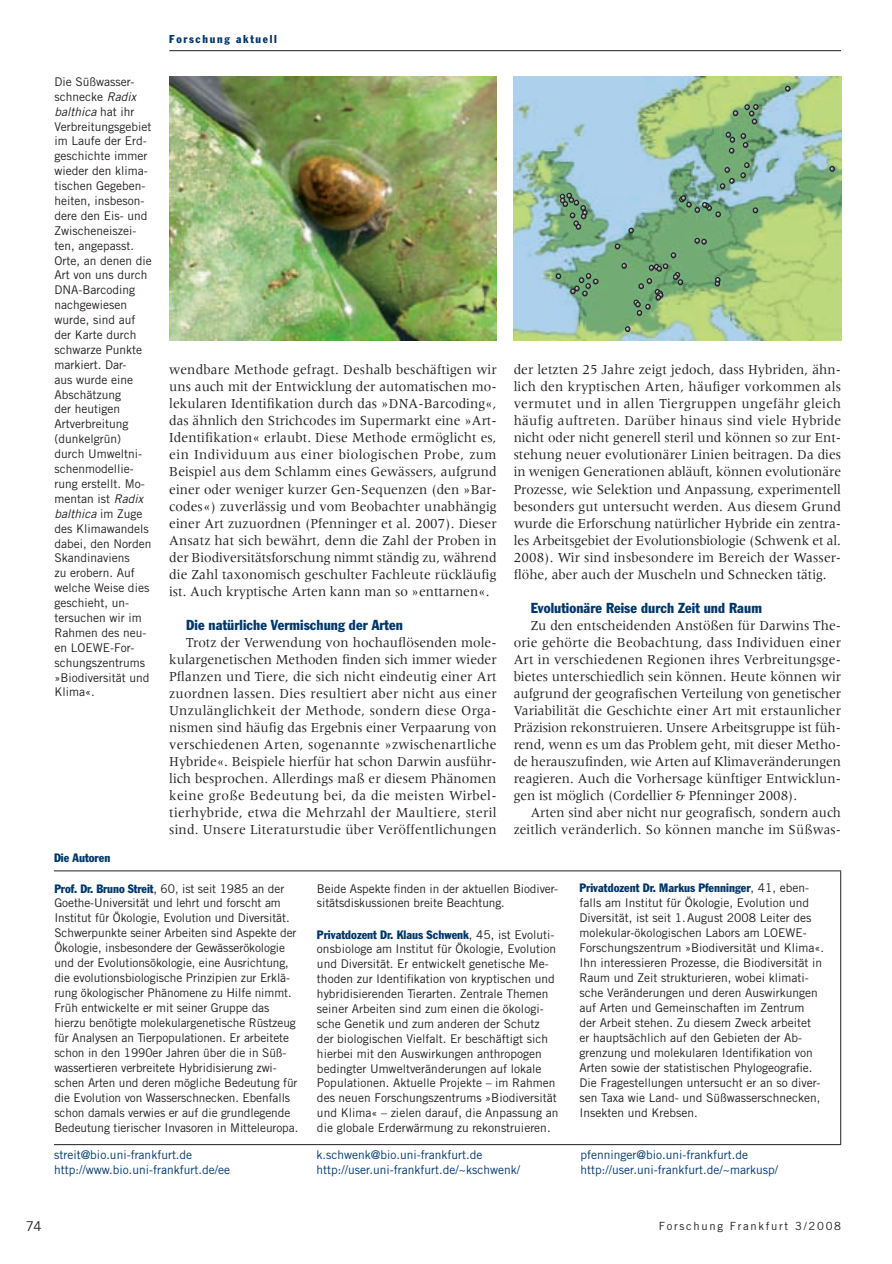
<style>
.page{position:relative;width:892px;height:1264px;background:#fff}
.page>*{position:absolute;margin:0;border:0;box-sizing:border-box;transform-origin:0 0}
.t1{font:14.25px/17px "Meridien";color:#231f20;text-align:justify;scale:.95 1}
.t2{font:14.25px/17px "Meridien";color:#231f20;text-align:right;scale:.94 1}
.t3{font:condensed 14.25px "Franklin Gothic";letter-spacing:.005em;color:#00376b}
.t4{font:13.5px "Trade Gothic";color:#231f20}
.t5{font:12px/14.9px "Trade Gothic";color:#231f20}
.t6{font:12px "Trade Gothic";color:#00376b}
.t7{font:condensed 12px "Franklin Gothic";color:#00376b}
.t8{font:11.25px "Trade Gothic";letter-spacing:.15em;color:#231f20}
.t9{font:condensed 11.25px "Franklin Gothic";letter-spacing:.15em;color:#00376b}
.s1{font-style:italic}
.s2{font-family:"Franklin Gothic";font-stretch:condensed;color:#00376b}
.s3{font-family:"Trade Gothic";font-stretch:normal;color:#231f20}
</style>
<div class="page">
<img style="left:169px;top:77px;width:328px;height:263px">
<img style="left:514px;top:77px;width:327px;height:263px">
<svg style="left:560px;top:193px;width:27px;height:36px"></svg>
<svg style="left:556px;top:274px;width:5px;height:5px"></svg>
<svg style="left:622px;top:263px;width:5px;height:5px"></svg>
<svg style="left:615px;top:244px;width:5px;height:5px"></svg>
<svg style="left:629px;top:228px;width:5px;height:5px"></svg>
<svg style="left:671px;top:253px;width:5px;height:5px"></svg>
<svg style="left:695px;top:238px;width:12px;height:6px"></svg>
<svg style="left:679px;top:195px;width:42px;height:22px"></svg>
<svg style="left:753px;top:208px;width:5px;height:5px"></svg>
<svg style="left:720px;top:178px;width:14px;height:11px"></svg>
<svg style="left:725px;top:167px;width:5px;height:5px"></svg>
<svg style="left:741px;top:163px;width:8px;height:15px"></svg>
<svg style="left:729px;top:148px;width:5px;height:5px"></svg>
<svg style="left:726px;top:132px;width:9px;height:10px"></svg>
<svg style="left:741px;top:133px;width:7px;height:14px"></svg>
<svg style="left:785px;top:86px;width:5px;height:5px"></svg>
<svg style="left:745px;top:104px;width:13px;height:20px"></svg>
<svg style="left:733px;top:111px;width:5px;height:5px"></svg>
<svg style="left:830px;top:166px;width:5px;height:5px"></svg>
<svg style="left:625px;top:326px;width:5px;height:5px"></svg>
<svg style="left:715px;top:277px;width:5px;height:9px"></svg>
<svg style="left:571px;top:273px;width:27px;height:23px"></svg>
<svg style="left:634px;top:264px;width:49px;height:51px;background:#78a36f"></svg>
<hr style="left:169px;top:50px;width:672px;height:1px;background:#231f20">
<hr style="left:54px;top:870px;width:787px;height:1px;background:#231f20">
<hr style="left:840px;top:871px;width:1px;height:272px;background:#231f20">
<hr style="left:54px;top:1143px;width:787px;height:1px;background:#231f20">
<p class="t5" style="left:54px;top:75px;width:99px">Die Süßwasser&shy;schnecke <span class="s1">Radix balthica</span> hat ihr<br>Verbreitungsgebiet im Laufe der Erd&shy;geschichte immer wieder den klima&shy;tischen Gegeben&shy;heiten, insbeson&shy;dere den Eis- und<br>Zwischeneiszei&shy;ten, angepasst.<br>Orte, an denen die<br>Art von uns durch<br>DNA-Barcoding nachgewiesen wurde, sind auf der Karte durch schwarze Punkte markiert. Dar-<br>aus wurde eine<br>Abschätzung<br>der heutigen<br>Artverbreitung (dunkelgrün) durch Umweltni&shy;schenmodellie&shy;rung erstellt. Mo&shy;mentan ist <span class="s1">Radix balthica</span> im Zuge des Klimawandels dabei, den Norden<br>Skandinaviens<br>zu erobern. Auf welche Weise dies geschieht, un&shy;tersuchen wir im<br>Rahmen des neu&shy;en LOEWE-For&shy;schungszentrums »Biodiversität und<br>Klima«.</p>
<p class="t7" style="left:54px;top:853px;width:58px">Die Autoren</p>
<p class="t9" style="left:169px;top:35px;width:109px">Forschung aktuell</p>
<p class="t1" style="left:169px;top:362px;width:346px">wendbare Methode gefragt. Deshalb beschäftigen wir uns auch mit der Entwicklung der automatischen mo&shy;lekularen Identifikation durch das »DNA-Barcoding«, das ähnlich den Strichcodes im Supermarkt eine »Art-Identifikation« erlaubt. Diese Methode ermöglicht es, ein Individuum aus einer biologischen Probe, zum Beispiel aus dem Schlamm eines Gewässers, aufgrund einer oder weniger kurzer Gen-Sequenzen (den »Bar&shy;codes«) zuverlässig und vom Beobachter unabhängig einer Art zuzuordnen (Pfenninger et al. 2007). Dieser Ansatz hat sich bewährt, denn die Zahl der Proben in der Biodiversitätsforschung nimmt ständig zu, während die Zahl taxonomisch geschulter Fachleute rückläufig ist. Auch kryptische Arten kann man so »enttarnen«.</p>
<p class="t3" style="left:186px;top:619px;width:218px">Die natürliche Vermischung der Arten</p>
<p class="t1" style="left:169px;top:634px;width:346px;text-indent:17px">Trotz der Verwendung von hochauflösenden mole&shy;kulargenetischen Methoden finden sich immer wieder Pflanzen und Tiere, die sich nicht eindeutig einer Art zuordnen lassen. Dies resultiert aber nicht aus einer Unzulänglichkeit der Methode, sondern diese Orga&shy;nismen sind häufig das Ergebnis einer Verpaarung von verschiedenen Arten, sogenannte »zwischenartliche Hybride«. Beispiele hierfür hat schon Darwin ausführ&shy;lich besprochen. Allerdings maß er diesem Phänomen keine große Bedeutung bei, da die meisten Wirbel&shy;tierhybride, etwa die Mehrzahl der Maultiere, steril sind. Unsere Literaturstudie über Veröffentlichungen</p>
<p class="t1" style="left:514px;top:362px;width:346px">der letzten 25 Jahre zeigt jedoch, dass Hybriden, ähn&shy;lich den kryptischen Arten, häufiger vorkommen als vermutet und in allen Tiergruppen ungefähr gleich häufig auftreten. Darüber hinaus sind viele Hybride nicht oder nicht generell steril und können so zur Ent&shy;stehung neuer evolutionärer Linien beitragen. Da dies in wenigen Generationen abläuft, können evolutionäre Prozesse, wie Selektion und Anpassung, experimentell besonders gut untersucht werden. Aus diesem Grund wurde die Erforschung natürlicher Hybride ein zentra&shy;les Arbeitsgebiet der Evolutionsbiologie (Schwenk et al.<br>2008). Wir sind insbesondere im Bereich der Wasser&shy;flöhe, aber auch der Muscheln und Schnecken tätig.</p>
<p class="t3" style="left:531px;top:602px;width:233px">Evolutionäre Reise durch Zeit und Raum</p>
<p class="t1" style="left:514px;top:617px;width:346px;text-indent:17px">Zu den entscheidenden Anstößen für Darwins The&shy;orie gehörte die Beobachtung, dass Individuen einer Art in verschiedenen Regionen ihres Verbreitungsge&shy;bietes unterschiedlich sein können. Heute können wir aufgrund der geografischen Verteilung von genetischer Variabilität die Geschichte einer Art mit erstaunlicher Präzision rekonstruieren. Unsere Arbeitsgruppe ist füh&shy;rend, wenn es um das Problem geht, mit dieser Metho&shy;de herauszufinden, wie Arten auf Klimaveränderungen reagieren. Auch die Vorhersage künftiger Entwicklun&shy;gen ist möglich (Cordellier &amp; Pfenninger 2008).</p>
<p class="t2" style="left:514px;top:804px;width:350px">Arten sind aber nicht nur geografisch, sondern auch zeitlich veränderlich. So können manche im Süßwas-</p>
<p class="t5" style="left:54px;top:881px;width:245px"><span class="s2">Prof. Dr. Bruno Streit</span>, 60, ist seit 1985 an der Goethe-Universität und lehrt und forscht am Institut für Ökologie, Evolution und Diversität.<br>Schwerpunkte seiner Arbeiten sind Aspekte der Ökologie, insbesondere der Gewässerökologie und der Evolutionsökologie, eine Ausrichtung, die evolutionsbiologische Prinzipien zur Erklä&shy;rung ökologischer Phänomene zu Hilfe nimmt.<br>Früh entwickelte er mit seiner Gruppe das hierzu benötigte molekulargenetische Rüstzeug für Analysen an Tierpopulationen. Er arbeitete schon in den 1990er Jahren über die in Süß&shy;wassertieren verbreitete Hybridisierung zwi&shy;schen Arten und deren mögliche Bedeutung für die Evolution von Wasserschnecken. Ebenfalls schon damals verwies er auf die grundlegende Bedeutung tierischer Invasoren in Mitteleuropa.</p>
<p class="t5" style="left:317px;top:881px;width:243px">Beide Aspekte finden in der aktuellen Biodiver&shy;sitätsdiskussionen breite Beachtung.</p>
<p class="t7" style="left:317px;top:929px;width:239px">Privatdozent Dr. Klaus Schwenk<span class="s3">, 45, ist Evoluti-</span></p>
<p class="t5" style="left:317px;top:942px;width:243px">onsbiologe am Institut für Ökologie, Evolution und Diversität. Er entwickelt genetische Me&shy;thoden zur Identifikation von kryptischen und hybridisierenden Tierarten. Zentrale Themen seiner Arbeiten sind zum einen die ökologi&shy;sche Genetik und zum anderen der Schutz der biologischen Vielfalt. Er beschäftigt sich hierbei mit den Auswirkungen anthropogen bedingter Umweltveränderungen auf lokale Populationen. Aktuelle Projekte – im Rahmen des neuen Forschungszentrums »Biodiversität und Klima« – zielen darauf, die Anpassung an die globale Erderwärmung zu rekonstruieren.</p>
<p class="t7" style="left:580px;top:883px;width:231px">Privatdozent Dr. Markus Pfenninger<span class="s3">, 41, eben-</span></p>
<p class="t5" style="left:580px;top:896px;width:246px">falls am Institut für Ökologie, Evolution und Diversität, ist seit 1. August 2008 Leiter des molekular-ökologischen Labors am LOEWE-Forschungszentrum »Biodiversität und Klima«.<br>Ihn interessieren Prozesse, die Biodiversität in Raum und Zeit strukturieren, wobei klimati&shy;sche Veränderungen und deren Auswirkungen auf Arten und Gemeinschaften im Zentrum der Arbeit stehen. Zu diesem Zweck arbeitet er hauptsächlich auf den Gebieten der Ab&shy;grenzung und molekularen Identifikation von Arten sowie der statistischen Phylogeografie.<br>Die Fragestellungen untersucht er an so diver&shy;sen Taxa wie Land- und Süßwasserschnecken, Insekten und Krebsen.</p>
<p class="t6" style="left:54px;top:1150px;width:140px">streit@bio.uni-frankfurt.de</p>
<p class="t6" style="left:317px;top:1150px;width:167px">k.schwenk@bio.uni-frankfurt.de</p>
<p class="t6" style="left:581px;top:1150px;width:169px">pfenninger@bio.uni-frankfurt.de</p>
<p class="t6" style="left:54px;top:1164px;width:178px">http://www.bio.uni-frankfurt.de/ee</p>
<p class="t6" style="left:317px;top:1164px;width:205px">http://user.uni-frankfurt.de/~kschwenk/</p>
<p class="t6" style="left:581px;top:1164px;width:199px">http://user.uni-frankfurt.de/~markusp/</p>
<p class="t4" style="left:26px;top:1221px;width:17px">74</p>
<p class="t8" style="left:659px;top:1221px;width:184px">Forschung Frankfurt 3/2008</p>
</div>
